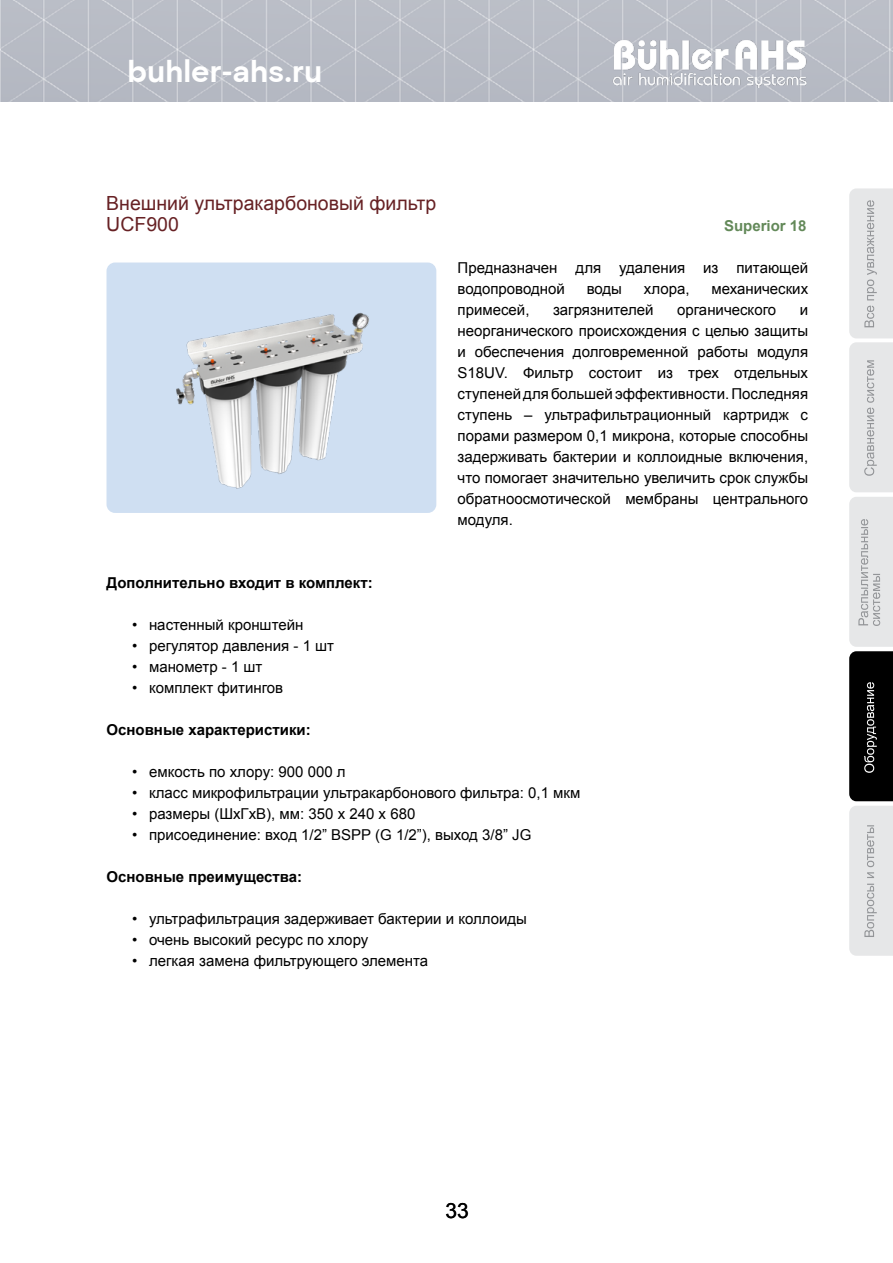
<style>
.page{position:relative;width:893px;height:1263px;background:#fff}
.page>*{position:absolute;margin:0;border:0;box-sizing:border-box;transform-origin:0 0}
.t1{font:700 31.5px "NT Somic";color:#fff}
.t2{font:21px "Arial";color:#000}
.t3{font:19.5px/21px "Arial";color:#672124}
.t4{font:15px/21px "Arial";color:#000}
.t5{font:700 15px "Arial";color:#000}
.t6{font:700 15px "Arial";color:#638959}
</style>
<div class="page">
<img style="left:0;top:0;width:893px;height:102px">
<img style="left:612px;top:39px;width:196px;height:48px">
<svg style="left:849px;top:188px;width:44px;height:768px;background:#b9babb"></svg>
<img style="left:107px;top:265px;width:329px;height:248px">
<h1 class="t1" style="left:128px;top:50px;width:196px">buhler-ahs.ru</h1>
<h3 class="t3" style="left:106px;top:193px;width:331px">Внешний ультракарбоновый фильтр<br>UCF900</h3>
<p class="t6" style="left:724px;top:216px;width:84px">Superior 18</p>
<p class="t4" style="left:458px;top:257px;width:352px">Предназначен для удаления из питающей водопроводной</p>
<p class="t4" style="left:587px;top:278px;width:37px">воды</p>
<p class="t4" style="left:644px;top:278px;width:47px">хлора,</p>
<p class="t4" style="left:711px;top:278px;width:98px">механических</p>
<p class="t4" style="left:458px;top:299px;width:73px">примесей,</p>
<p class="t4" style="left:553px;top:299px;width:102px">загрязнителей</p>
<p class="t4" style="left:677px;top:299px;width:101px">органического</p>
<p class="t4" style="left:458px;top:299px;width:352px;text-align:justify;text-indent:342px">и неорганического происхождения с целью защиты и обеспечения долговременной работы модуля S18UV. Фильтр состоит из трех отдельных ступеней для большей эффективности. Последняя ступень – ультрафильтрационный картридж с порами размером 0,1 микрона, которые способны задерживать бактерии и коллоидные включения, что помогает значительно увеличить срок службы обратноосмотической мембраны центрального модуля.</p>
<p class="t5" style="left:107px;top:573px;width:268px">Дополнительно входит в комплект:</p>
<p class="t4" style="left:132px;top:614px;width:173px">• настенный кронштейн</p>
<p class="t4" style="left:132px;top:635px;width:204px">• регулятор давления - 1 шт</p>
<p class="t4" style="left:132px;top:656px;width:132px">• манометр - 1 шт</p>
<p class="t4" style="left:132px;top:677px;width:153px">• комплект фитингов</p>
<p class="t5" style="left:107px;top:720px;width:206px">Основные характеристики:</p>
<p class="t4" style="left:132px;top:761px;width:215px">• емкость по хлору: 900 000 л</p>
<p class="t4" style="left:132px;top:782px;width:450px">• класс микрофильтрации ультракарбонового фильтра: 0,1 мкм</p>
<p class="t4" style="left:132px;top:803px;width:285px">• размеры (ШхГхВ), мм: 350 х 240 х 680</p>
<p class="t4" style="left:132px;top:824px;width:401px">• присоединение: вход 1/2” BSPP (G 1/2”), выход 3/8” JG</p>
<p class="t5" style="left:107px;top:867px;width:197px">Основные преимущества:</p>
<p class="t4" style="left:132px;top:908px;width:397px">• ультрафильтрация задерживает бактерии и коллоиды</p>
<p class="t4" style="left:132px;top:929px;width:238px">• очень высокий ресурс по хлору</p>
<p class="t4" style="left:132px;top:950px;width:298px">• легкая замена фильтрующего элемента</p>
<h2 class="t2" style="left:445px;top:1197px;width:25px">33</h2>
</div>
